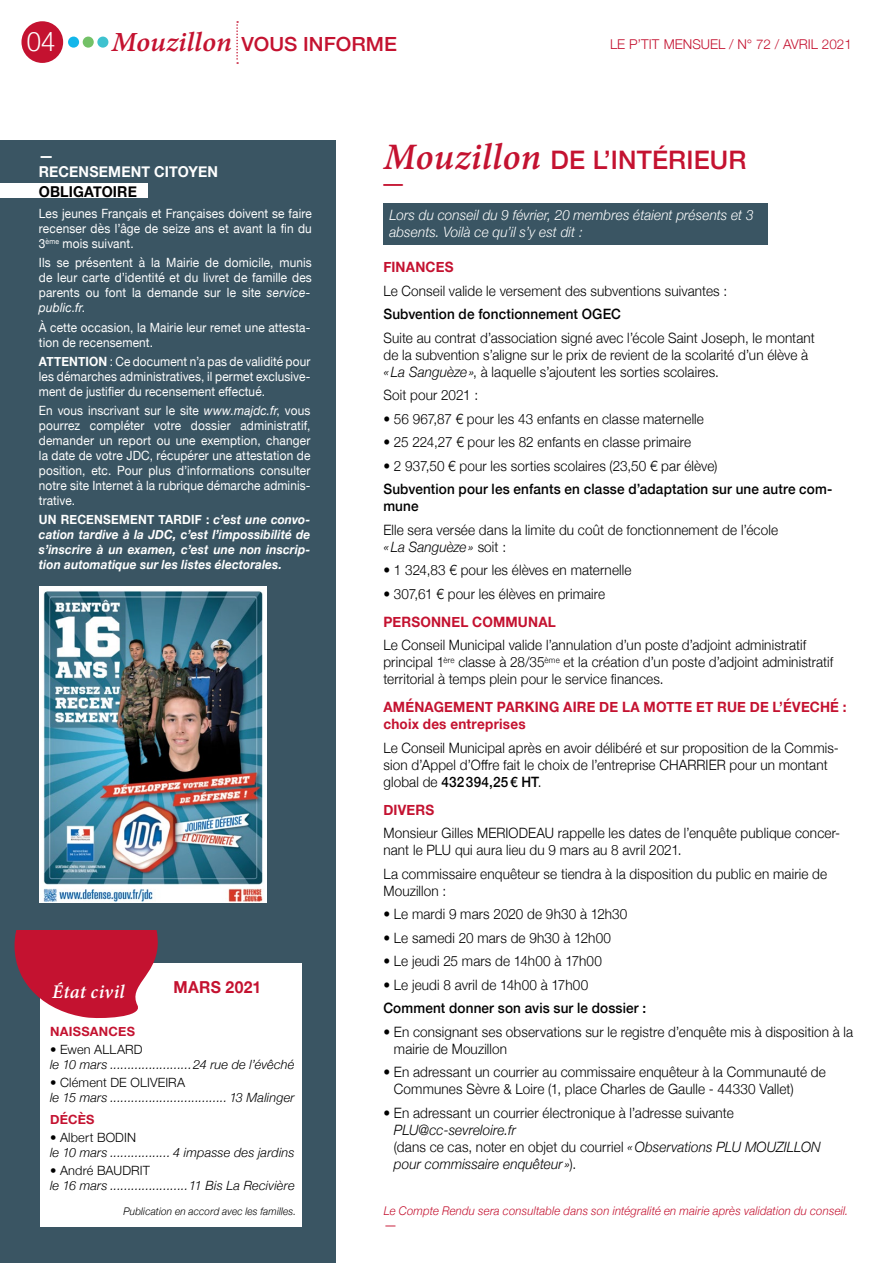
<style>
.page{position:relative;width:893px;height:1263px;background:#fff}
.page>*{position:absolute;margin:0;border:0;box-sizing:border-box;transform-origin:0 0}
.t1{font:italic 700 39px "Helvetica Neue";color:#c41230}
.t2{font:italic 700 30px "Adobe Devanagari";letter-spacing:-.005em;color:#c41230;scale:1.05 1}
.t3{font:300 27px "Helvetica Neue";color:#fff;scale:.95 1}
.t4{font:500 25.5px "Helvetica Neue";letter-spacing:.01em;color:#c41230}
.t5{font:italic 700 21px "Adobe Devanagari";letter-spacing:.01em;color:#fff}
.t6{font:500 19.5px "Helvetica Neue";color:#c41230;scale:1.05 1}
.t7{font:700 16.5px "Helvetica Neue";letter-spacing:.02em;color:#c41230;scale:.95 1}
.t8{font:700 15px/16.5px "Helvetica Neue";color:#fff}
.t9{font:700 15px "Helvetica Neue";color:#000;scale:.95 1}
.t10{font:700 15px "Helvetica Neue";color:#fff;scale:.95 1}
.t11{font:300 14.25px/17.1px "Helvetica Neue";letter-spacing:.01em;color:#000;scale:.95 1}
.t12{font:500 14.25px/17.1px "Helvetica Neue";letter-spacing:.01em;color:#000;scale:.95 1}
.t13{font:italic 300 14.25px/17.1px "Helvetica Neue";letter-spacing:.01em;color:#000;scale:.95 1}
.t14{font:700 14.25px "Helvetica Neue";letter-spacing:.015em;color:#c41230;scale:.95 1}
.t15{font:italic 300 14.25px/17.1px "Helvetica Neue";letter-spacing:.01em;color:#fff;scale:.95 1}
.t16{font:300 14.25px "Helvetica Neue";color:#c41230;scale:.95 1}
.t17{font:300 13.5px "Helvetica Neue";color:#c41230}
.t18{font:12.75px/15px "Helvetica Neue";letter-spacing:.01em;color:#fff;text-align:justify;scale:.93 1}
.t19{font:italic 300 12.75px "Helvetica Neue";letter-spacing:.015em;color:#000}
.t20{font:italic 700 12.75px/15px "Helvetica Neue";letter-spacing:.01em;color:#fff;text-align:justify;scale:.93 1}
.t21{font:300 12.75px "Helvetica Neue";letter-spacing:.015em;color:#000}
.t22{font:700 12.75px "Helvetica Neue";color:#c41230}
.t23{font:italic 300 12px "Helvetica Neue";letter-spacing:.015em;color:#c41230;scale:.95 1}
.t24{font:italic 300 10.5px "Helvetica Neue";letter-spacing:.02em;color:#000;scale:.95 1}
.s1{font-family:"Helvetica Neue";font-weight:500;font-style:normal;font-size:19.5px}
.s2{font-style:italic}
.s3{font-weight:700}
.s4{font-style:normal}
.s5{font-family:"Adobe Devanagari";font-weight:700;font-style:italic;font-size:40.5px}
.s6{font-weight:500}
</style>
<div class="page">
<svg style="left:236px;top:21px;width:2px;height:43px"></svg>
<div style="left:68px;top:37px;width:11px;height:11px;background:#13b6ea;border-radius:50%"></div>
<div style="left:83px;top:37px;width:11px;height:11px;background:#73c167;border-radius:50%"></div>
<div style="left:97px;top:37px;width:11px;height:11px;background:#3ec2cf;border-radius:50%"></div>
<div style="left:21px;top:21px;width:42px;height:42px;background:#c41230;border-radius:50%"></div>
<div style="left:0;top:140px;width:336px;height:1123px;background:#3a5563"></div>
<div style="left:383px;top:203px;width:385px;height:42px;background:#3a5563"></div>
<div style="left:0;top:183px;width:147px;height:15px;background:#fff"></div>
<div style="left:40px;top:963px;width:262px;height:264px;background:#fff"></div>
<svg style="left:15px;top:930px;width:143px;height:88px"></svg>
<img style="left:39px;top:587px;width:227px;height:315px">
<h3 class="t3" style="left:27px;top:20px;width:31px">04</h3>
<h2 class="t2" style="left:112px;top:25px;width:138px">Mouzillon <span class="s1">VOUS</span></h2>
<h3 class="t6" style="left:303px;top:28px;width:47px">IN FORME</h3>
<p class="t17" style="left:610px;top:33px;width:243px">le p’tit Mensuel / N° 72 / Avril 2021</p>
<p class="t8" style="left:39px;top:147px;width:16px">—<br>RECENSEMENT</p>
<p class="t10" style="left:154px;top:160px;width:10px">CITO</p>
<p class="t10" style="left:188px;top:160px;width:21px">YEN</p>
<p class="t9" style="left:39px;top:180px;width:10px">OBLI</p>
<p class="t9" style="left:73px;top:180px;width:22px">GATOIRE</p>
<p class="t18" style="left:39px;top:207px;width:295px">Les jeunes Français et Françaises doivent se faire recenser dès l’âge de seize ans et avant la fin du 3<sup>ème</sup> mois suivant.</p>
<p class="t18" style="left:39px;top:256px;width:295px">Ils se présentent à la Mairie de domicile, munis de leur carte d’identité et du livret de famille des parents ou font la demande sur le site <span class="s2">service&shy;public.fr</span>.</p>
<p class="t18" style="left:39px;top:320px;width:293px">à cette occasion, la Mairie leur remet une attesta&shy;tion de recensement.</p>
<p class="t18" style="left:39px;top:355px;width:293px"><span class="s3">ATTENTION</span> : Ce document n’a pas de validité pour les démarches administratives, il permet exclusive&shy;ment de justifier du recensement effectué.</p>
<p class="t18" style="left:39px;top:404px;width:293px">En vous inscrivant sur le site <span class="s2">www.majdc.fr</span>, vous pourrez compléter votre dossier administratif, demander un report ou une exemption, changer la date de votre JDC, récupérer une attestation de position, etc. Pour plus d’informations consulter notre site Internet à la rubrique démarche adminis&shy;trative.</p>
<p class="t20" style="left:39px;top:513px;width:293px"><span class="s4">UN RECENSEMENT TARDIF :</span> c’est une convo&shy;cation tardive à la JDC, c’est l’impossibilité de s’inscrire à un examen, c’est une non inscrip&shy;tion automatique sur les listes électorales.</p>
<p class="t7" style="left:173px;top:974px;width:94px">MARS 2021</p>
<h3 class="t5" style="left:52px;top:980px;width:74px">État civil</h3>
<p class="t22" style="left:50px;top:1022px;width:10px">NAISSANCES</p>
<p class="t21" style="left:50px;top:1039px;width:94px">• Ewen ALLARD</p>
<p class="t19" style="left:50px;top:1054px;width:246px">le 10 mars .......................24 rue de l’évêché</p>
<p class="t21" style="left:50px;top:1072px;width:137px">• Clément DE OLIVEIRA</p>
<p class="t19" style="left:50px;top:1087px;width:246px">le 15 mars ................................. 13 Malinger</p>
<p class="t22" style="left:50px;top:1109px;width:10px">DÉC</p>
<p class="t22" style="left:78px;top:1109px;width:18px">ÈS</p>
<p class="t21" style="left:50px;top:1127px;width:86px">• Albert BODIN</p>
<p class="t19" style="left:50px;top:1142px;width:246px">le 10 mars ................. 4 impasse des jardins</p>
<p class="t21" style="left:50px;top:1160px;width:64px">• André Baudrit</p>
<p class="t19" style="left:50px;top:1175px;width:246px">le 16 mars ......................11 Bis La Recivière</p>
<p class="t24" style="left:123px;top:1202px;width:183px">Publication en accord avec les familles.</p>
<h3 class="t4" style="left:383px;top:140px;width:364px"><span class="s5">Mouzillon</span> de l’intérieur</h3>
<h1 class="t1" style="left:383px;top:136px;width:21px">_</h1>
<p class="t15" style="left:389px;top:205px;width:385px">Lors du conseil du 9 février, 20 membres étaient présents et 3 absents. Voilà ce qu’il s’y est dit :</p>
<p class="t14" style="left:383px;top:256px;width:11px">FINANCES</p>
<p class="t11" style="left:383px;top:281px;width:363px">Le Conseil valide le versement des subventions suivantes :</p>
<p class="t12" style="left:383px;top:304px;width:220px">Subvention de fonctionnement OGE</p>
<p class="t12" style="left:611px;top:304px;width:12px">C</p>
<p class="t11" style="left:383px;top:328px;width:456px">Suite au contrat d’association signé avec l’école Saint Joseph, le montant de la subvention s’aligne sur le prix de revient de la scolarité d’un élève à <span class="s2">«La Sanguèze»</span>, à laquelle s’ajoutent les sorties scolaires.</p>
<p class="t11" style="left:383px;top:386px;width:101px">Soit pour 2021 :</p>
<p class="t11" style="left:383px;top:409px;width:339px">• 56 967,87 € pour les 43 enfants en classe maternelle</p>
<p class="t11" style="left:383px;top:433px;width:325px">• 25 224,27 € pour les 82 enfants en classe primaire</p>
<p class="t11" style="left:383px;top:456px;width:353px">• 2 937,50 € pour les sorties scolaires (23,50 € par élève)</p>
<p class="t12" style="left:383px;top:479px;width:474px">Subvention pour les enfants en classe d’adaptation sur une autre com&shy;mune</p>
<p class="t11" style="left:383px;top:520px;width:417px">Elle sera versée dans la limite du coût de fonctionnement de l’école <span class="s2">«La Sanguèze»</span> soit :</p>
<p class="t11" style="left:383px;top:561px;width:263px">• 1 324,83 € pour les élèves en maternelle</p>
<p class="t11" style="left:383px;top:584px;width:235px">• 307,61 € pour les élèves en primaire</p>
<p class="t14" style="left:383px;top:610px;width:11px">PERSONNEL</p>
<p class="t14" style="left:472px;top:610px;width:12px">COMMUNAL</p>
<p class="t11" style="left:383px;top:635px;width:475px">Le Conseil Municipal valide l’annulation d’un poste d’adjoint administratif principal 1<sup>ère</sup> classe à 28/35<sup>ème</sup> et la création d’un poste d’adjoint administratif territorial à temps plein pour le service finances.</p>
<p class="t14" style="left:383px;top:696px;width:12px">AMÉNA</p>
<p class="t14" style="left:434px;top:696px;width:23px">GEMENT</p>
<p class="t14" style="left:497px;top:696px;width:11px">PAR</p>
<p class="t14" style="left:525px;top:696px;width:50px">KING AIRE</p>
<p class="t14" style="left:599px;top:696px;width:58px">DELAMOTTE</p>
<p class="t14" style="left:696px;top:696px;width:33px">ET RUE</p>
<p class="t14" style="left:750px;top:696px;width:103px">DE L’ÉVECHÉ :</p>
<p class="t14" style="left:383px;top:713px;width:151px">CHOIX DES ENTREPRISES</p>
<p class="t11" style="left:383px;top:738px;width:481px">Le Conseil Municipal après en avoir délibéré et sur proposition de la Commis&shy;sion d’Appel d’Offre fait le choix de l’entreprise CHARRIER pour un montant global de <span class="s6">432394,25€ HT</span>.</p>
<p class="t14" style="left:383px;top:798px;width:35px">DIVERS</p>
<p class="t11" style="left:383px;top:823px;width:482px">Monsieur Gilles MERIODEAU rappelle les dates de l’enquête publique concer&shy;nant le PLU</p>
<p class="t11" style="left:383px;top:837px;width:469px;line-height:23.5px;text-indent:72px">qui aura lieu du 9 mars au 8 avril 2021.<br>La commissaire enquêteur se tiendra à la disposition du public en mairie de</p>
<p class="t11" style="left:383px;top:881px;width:68px">Mouzillon :</p>
<p class="t11" style="left:383px;top:904px;width:258px">• Le mardi 9 mars 2020 de 9h30 à 12h30</p>
<p class="t11" style="left:383px;top:928px;width:241px">• Le samedi 20 mars de 9h30 à 12h00</p>
<p class="t11" style="left:383px;top:951px;width:232px">• Le jeudi 25 mars de 14h00 à 17h00</p>
<p class="t11" style="left:383px;top:975px;width:217px">• Le jeudi 8 avril de 14h00 à 17h00</p>
<p class="t12" style="left:383px;top:998px;width:278px">Comment donner son avis sur le dossier :</p>
<p class="t11" style="left:394px;top:1022px;width:485px;text-indent:-11px">• En consignant ses observations sur le registre d’enquête mis à disposition à la mairie de Mouzillon</p>
<p class="t11" style="left:394px;top:1062px;width:456px;text-indent:-11px">• En adressant un courrier au commissaire enquêteur à la Communauté de<br>Communes Sèvre &amp; Loire (1, place Charles de Gaulle - 44330 Vallet)</p>
<p class="t11" style="left:383px;top:1103px;width:370px">• En adressant un courrier électronique à l’adresse suivante</p>
<p class="t13" style="left:394px;top:1120px;width:451px">PLU@cc-sevreloire.fr<br><span class="s4">(dans ce cas, noter en objet du courriel</span> «Observations PLU MOUZILLON pour commissaire enquêteur »<span class="s4">).</span></p>
<p class="t23" style="left:384px;top:1201px;width:491px">Le Compte Rendu sera consultable dans son intégralité en mairie après validation du conseil.</p>
<p class="t16" style="left:384px;top:1213px;width:16px">—</p>
</div>
